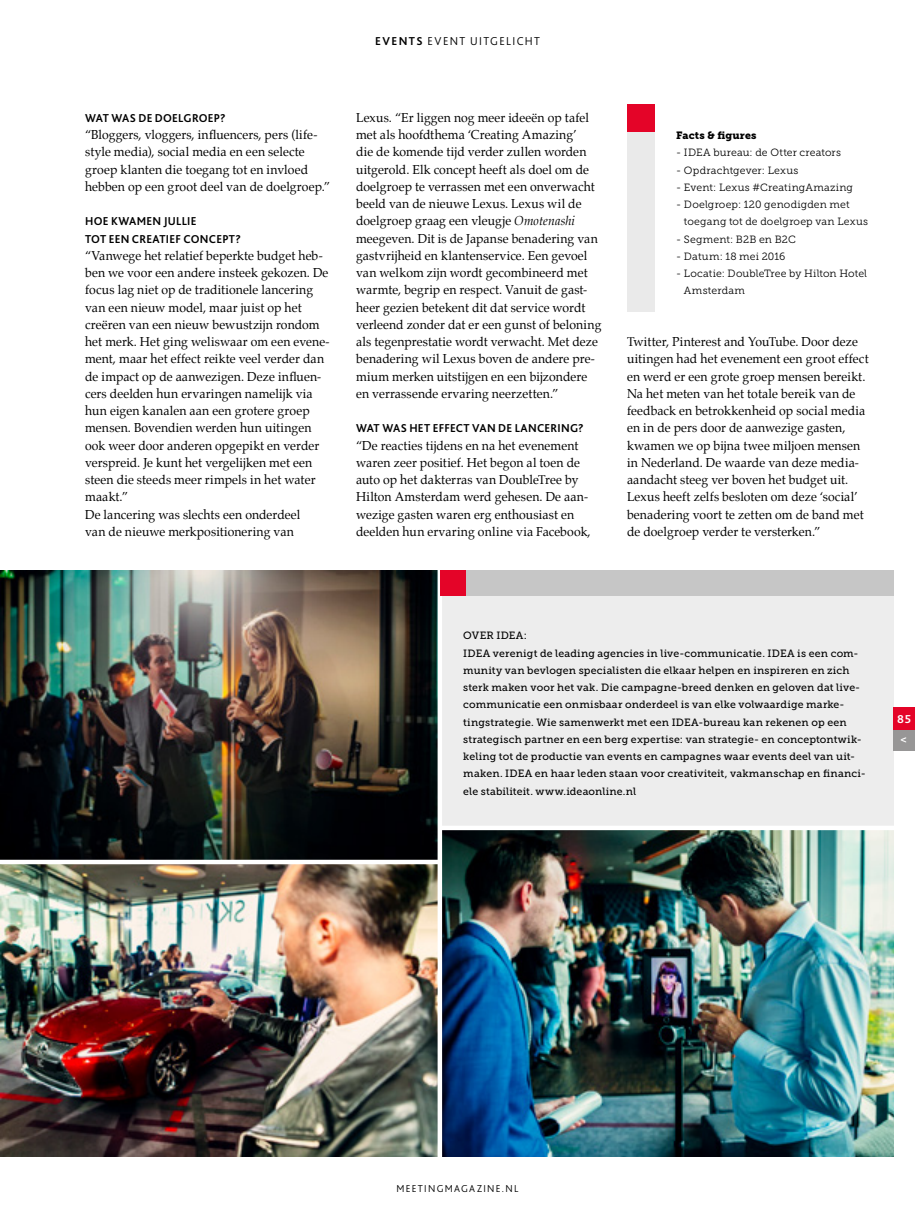
<style>
.page{position:relative;width:915px;height:1212px;background:#fff}
.page>*{position:absolute;margin:0;border:0;box-sizing:border-box;transform-origin:0 0}
.t1{font:12.75px/17.2px "Palatino";letter-spacing:.005em;color:#000;scale:.96 1}
.t2{font:700 12px/17.2px "Bliss 2";letter-spacing:.025em;color:#000;scale:.96 1}
.t3{font:300 12px "Bliss 2";letter-spacing:.12em;color:#000}
.t4{font:700 12px/20.7px "Bliss 2";color:#fff}
.t5{font:10.5px/17.2px "Museo Slab 500";letter-spacing:.015em;color:#000}
.t6{font:10.5px/17.2px "Museo Slab 300";letter-spacing:.015em;color:#000}
.t7{font:300 10.5px "Bliss 2";letter-spacing:.125em;color:#000}
.t8{font:10.5px "Museo Slab 900";letter-spacing:.02em;color:#000}
.s1{font-weight:700}
.s2{font-style:italic}
</style>
<div class="page">
<div style="left:626px;top:104px;width:27px;height:207px;background:#eaeaea"></div>
<div style="left:440px;top:572px;width:453px;height:257px;background:#ededed"></div>
<div style="left:440px;top:570px;width:453px;height:25px;background:#c6c6c6"></div>
<div style="left:626px;top:104px;width:27px;height:27px;background:#e40428"></div>
<img style="left:0;top:570px;width:437px;height:587px">
<img style="left:442px;top:830px;width:451px;height:327px">
<div style="left:437px;top:567px;width:5px;height:594px;background:#fff"></div>
<hr style="left:0;top:860px;width:440px;height:4px;background:#fff">
<hr style="left:441px;top:826px;width:473px;height:4px;background:#fff">
<div style="left:440px;top:570px;width:25px;height:25px;background:#e40428"></div>
<div style="left:892px;top:728px;width:22px;height:22px;background:#979696"></div>
<div style="left:892px;top:707px;width:22px;height:22px;background:#e40428"></div>
<p class="t3" style="left:375px;top:33px;width:166px"><span class="s1">EVENTS</span> EVENT UITGELICHT</p>
<p class="t2" style="left:85px;top:109px;width:148px">WAT WAS DE DOELGROEP?</p>
<p class="t1" style="left:85px;top:126px;width:257px">“Bloggers, vloggers, influencers, pers (life&shy;style media), social media en een selecte groep klanten die toegang tot en invloed hebben op een groot deel van de doelgroep.”</p>
<p class="t2" style="left:85px;top:212px;width:164px">HOE KWAMEN JULLIE<br>TOT EEN CREATIEF CONCEPT?</p>
<p class="t1" style="left:85px;top:247px;width:256px">“Vanwege het relatief beperkte budget heb&shy;ben we voor een andere insteek gekozen. De focus lag niet op de traditionele lancering van een nieuw model, maar juist op het creëren van een nieuw bewustzijn rondom het merk. Het ging weliswaar om een evene&shy;ment, maar het effect reikte veel verder dan de impact op de aanwezigen. Deze influen&shy;cers deelden hun ervaringen namelijk via hun eigen kanalen aan een grotere groep mensen. Bovendien werden hun uitingen ook weer door anderen opgepikt en verder verspreid. Je kunt het vergelijken met een steen die steeds meer rimpels in het water maakt.”<br>De lancering was slechts een onderdeel<br>van de nieuwe merkpositionering van</p>
<p class="t1" style="left:356px;top:109px;width:257px">Lexus. “Er liggen nog meer ideeën op tafel met als hoofdthema ‘Creating Amazing’<br>die de komende tijd verder zullen worden uitgerold. Elk concept heeft als doel om de doelgroep te verrassen met een onverwacht beeld van de nieuwe Lexus. Lexus wil de doelgroep graag een vleugje <span class="s2">Omotenashi </span>meegeven. Dit is de Japanse benadering van gastvrijheid en klantenservice. Een gevoel van welkom zijn wordt gecombineerd met warmte, begrip en respect. Vanuit de gast&shy;heer gezien betekent dit dat service wordt verleend zonder dat er een gunst of beloning als tegenprestatie wordt verwacht. Met deze benadering wil Lexus boven de andere pre&shy;mium merken uitstijgen en een bijzondere en verrassende ervaring neerzetten.”</p>
<p class="t2" style="left:356px;top:419px;width:239px">WAT WAS HET EFFECT VAN DE LANCERING?</p>
<p class="t1" style="left:356px;top:436px;width:246px">“De reacties tijdens en na het evenement waren zeer positief. Het begon al toen de auto op het dakterras van DoubleTree by Hilton Amsterdam werd gehesen. De aan&shy;wezige gasten waren erg enthousiast en deelden hun ervaring online via Facebook,</p>
<p class="t8" style="left:676px;top:129px;width:82px">Facts &amp; figures</p>
<p class="t6" style="left:676px;top:144px;width:166px">- IDEA bureau: de Otter creators</p>
<p class="t6" style="left:676px;top:161px;width:124px">- Opdrachtgever: Lexus</p>
<p class="t6" style="left:676px;top:179px;width:178px">- Event: Lexus #CreatingAmazing</p>
<p class="t6" style="left:683px;top:196px;width:186px;text-indent:-8px">- Doelgroep: 120 genodigden met toegang tot de doelgroep van Lexus</p>
<p class="t6" style="left:676px;top:230px;width:121px">- Segment: B2B en B2C</p>
<p class="t6" style="left:676px;top:248px;width:111px">- Datum: 18 mei 2016</p>
<p class="t6" style="left:683px;top:265px;width:184px;text-indent:-8px">- Locatie: DoubleTree by Hilton Hotel<br>Amsterdam</p>
<p class="t1" style="left:626px;top:333px;width:253px">Twitter, Pinterest and YouTube. Door deze uitingen had het evenement een groot effect en werd er een grote groep mensen bereikt.<br>Na het meten van het totale bereik van de feedback en betrokkenheid op social media en in de pers door de aanwezige gasten, kwamen we op bijna twee miljoen mensen in Nederland. De waarde van deze media&shy;aandacht steeg ver boven het budget uit.<br>Lexus heeft zelfs besloten om deze ‘social’ benadering voort te zetten om de band met de doelgroep verder te versterken.”</p>
<p class="t5" style="left:463px;top:627px;width:404px">OVER IDEA:<br>IDEA verenigt de leading agencies in live-communicatie. IDEA is een com&shy;munity van bevlogen specialisten die elkaar helpen en inspireren en zich sterk maken voor het vak. Die campagne-breed denken en geloven dat live&shy;communicatie een onmisbaar onderdeel is van elke volwaardige marke&shy;tingstrategie. Wie samenwerkt met een IDEA-bureau kan rekenen op een strategisch partner en een berg expertise: van strategie- en conceptontwik&shy;keling tot de productie van events en campagnes waar events deel van uit&shy;maken. IDEA en haar leden staan voor creativiteit, vakmanschap en financi&shy;ële stabiliteit. www.ideaonline.nl</p>
<p class="t4" style="left:896px;top:708px;width:16px">85 &lt;</p>
<p class="t7" style="left:396px;top:1182px;width:123px">MEETINGMAGAZINE.NL</p>
</div>
